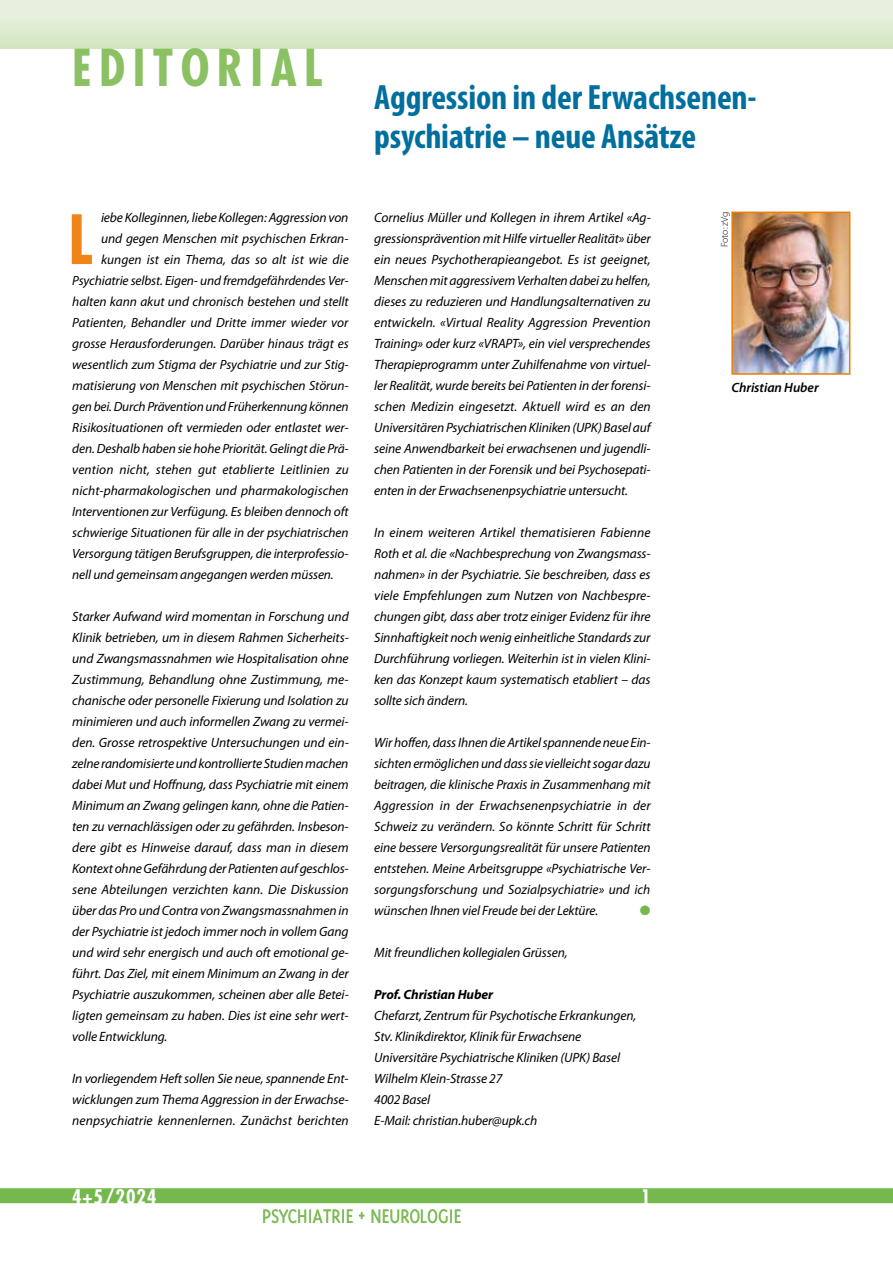
<style>
.page{position:relative;width:893px;height:1263px;background:#fff}
.page>*{position:absolute;margin:0;border:0;box-sizing:border-box;transform-origin:0 0}
.t1{font:700 condensed 66px "Futura";color:#f08416}
.t2{font:700 condensed 49.5px "Futura";letter-spacing:.15em;color:#8bc163}
.t3{font:700 condensed 35.25px/39px "Myriad Pro";letter-spacing:-.005em;color:#006f9e}
.t4{font:300 22.5px "Triplex";color:#7ebc56;scale:.88 1}
.t5{font:700 condensed 19.5px "Futura";color:#fff}
.t6{font:700 condensed 18px "Futura";color:#fff}
.t7{font:italic 13.5px/21px "Myriad Pro";letter-spacing:-.01em;color:#000;text-align:justify}
.t8{font:italic 700 13.5px "Myriad Pro";letter-spacing:-.01em;color:#000}
.t9{font:italic 600 13.5px "Myriad Pro";letter-spacing:-.005em;color:#000}
.t10{font:13.5px "Zapf Dingbats";color:#75b94e}
.t11{font:italic 13.35px "Myriad Pro";letter-spacing:-.005em;color:#000}
.t12{font:300 9.75px "Myriad Pro";letter-spacing:-.005em;color:#000}
.s1{font-size:13.5px}
</style>
<div class="page">
<div style="left:0;top:1188px;width:893px;height:15px;background:#75b94e"></div>
<div style="left:0;top:0;width:893px;height:48px;background:linear-gradient(to bottom,#ebf3e3,#d5e7c5)"></div>
<img style="left:734px;top:215px;width:113px;height:157px">
<div style="left:731px;top:212px;width:119px;height:163px;border:2px solid #ef7d00"></div>
<h2 class="t2" style="left:72px;top:35px;width:252px">EDITORIAL</h2>
<p class="t7" style="left:101px;top:207px;width:249px">iebe Kolleginnen, liebe Kollegen: Aggression von</p>
<p class="t11" style="left:101px;top:231px;width:249px"><span class="s1">und</span> gegen Menschen mit psychischen Erkran-</p>
<p class="t11" style="left:101px;top:252px;width:249px">kungen ist ein Thema, das so alt ist wie die</p>
<p class="t11" style="left:72px;top:273px;width:278px">Psychiatrie selbst. Eigen- und fremdgefährdendes Ver-</p>
<p class="t11" style="left:72px;top:294px;width:278px">halten kann akut und chronisch bestehen und stellt</p>
<p class="t11" style="left:72px;top:315px;width:278px">Patienten, Behandler und Dritte immer wieder vor</p>
<p class="t11" style="left:72px;top:336px;width:278px">grosse Herausforderungen. Darüber hinaus trägt es</p>
<p class="t11" style="left:72px;top:357px;width:278px">wesentlich zum Stigma der Psychiatrie und zur Stig-</p>
<p class="t11" style="left:72px;top:378px;width:278px">matisierung von Menschen mit psychischen Störun-</p>
<p class="t11" style="left:72px;top:399px;width:278px">gen bei. Durch Prävention und Früherkennung können</p>
<p class="t11" style="left:72px;top:420px;width:278px">Risikosituationen oft vermieden oder entlastet wer-</p>
<p class="t11" style="left:72px;top:441px;width:278px">den. Deshalb haben sie hohe Priorität. Gelingt die Prä-</p>
<p class="t11" style="left:72px;top:462px;width:278px">vention nicht, stehen gut etablierte Leitlinien zu</p>
<p class="t11" style="left:72px;top:483px;width:278px">nicht-pharmakologischen und pharmakologischen</p>
<p class="t11" style="left:72px;top:504px;width:278px">Interventionen zur Verfügung. Es bleiben dennoch oft</p>
<p class="t11" style="left:72px;top:525px;width:278px">schwierige Situationen für alle in der psychiatrischen</p>
<p class="t11" style="left:72px;top:546px;width:278px">Versorgung tätigen Berufsgruppen, die interprofessio-</p>
<p class="t11" style="left:72px;top:567px;width:263px">nell und gemeinsam angegangen werden müssen.</p>
<p class="t7" style="left:72px;top:606px;width:278px">Starker Aufwand wird momentan in Forschung und Klinik betrieben, um in diesem Rahmen Sicherheits&shy;und Zwangsmassnahmen wie Hospitalisation ohne Zustimmung, Behandlung ohne Zustimmung, me&shy;chanische oder personelle Fixierung und Isolation zu minimieren und auch informellen Zwang zu vermei&shy;den. Grosse retrospektive Untersuchungen und ein&shy;zelne randomisierte und kontrollierte Studien machen dabei Mut und Hoffnung, dass Psychiatrie mit einem Minimum an Zwang gelingen kann, ohne die Patien&shy;ten zu vernachlässigen oder zu gefährden. Insbeson&shy;dere gibt es Hinweise darauf, dass man in diesem Kontext ohne Gefährdung der Patienten auf geschlos&shy;sene Abteilungen verzichten kann. Die Diskussion über das Pro und Contra von Zwangsmassnahmen in der Psychiatrie ist jedoch immer noch in vollem Gang und wird sehr energisch und auch oft emotional ge&shy;führt. Das Ziel, mit einem Minimum an Zwang in der Psychiatrie auszukommen, scheinen aber alle Betei&shy;ligten gemeinsam zu haben. Dies ist eine sehr wert&shy;volle Entwicklung.</p>
<p class="t7" style="left:72px;top:1068px;width:278px">In vorliegendem Heft sollen Sie neue, spannende Ent&shy;wicklungen zum Thema Aggression in der Erwachse&shy;nenpsychiatrie kennenlernen. Zunächst berichten</p>
<h1 class="t1" style="left:68px;top:197px;width:26px">L</h1>
<h3 class="t3" style="left:374px;top:78px;width:384px">Aggression in der Erwachsenen&shy;psychiatrie – neue Ansätze</h3>
<p class="t7" style="left:374px;top:207px;width:278px">Cornelius Müller und Kollegen in ihrem Artikel «Ag&shy;gressionsprävention mit Hilfe virtueller Realität» über ein neues Psychotherapieangebot. Es ist geeignet, Menschen mit aggressivem Verhalten dabei zu helfen, dieses zu reduzieren und Handlungsalternativen zu entwickeln. «Virtual Reality Aggression Prevention Training» oder kurz «VRAPT», ein viel versprechendes Therapieprogramm unter Zuhilfenahme von virtuel&shy;ler Realität, wurde bereits bei Patienten in der forensi&shy;schen Medizin eingesetzt. Aktuell wird es an den Universitären Psychiatrischen Kliniken (UPK) Basel auf seine Anwendbarkeit bei erwachsenen und jugendli&shy;chen Patienten in der Forensik und bei Psychosepati&shy;enten in der Erwachsenenpsychiatrie untersucht.</p>
<p class="t7" style="left:374px;top:522px;width:278px">In einem weiteren Artikel thematisieren Fabienne Roth et al. die «Nachbesprechung von Zwangsmass&shy;nahmen» in der Psychiatrie. Sie beschreiben, dass es viele Empfehlungen zum Nutzen von Nachbespre&shy;chungen gibt, dass aber trotz einiger Evidenz für ihre Sinnhaftigkeit noch wenig einheitliche Standards zur Durchführung vorliegen. Weiterhin ist in vielen Klini&shy;ken das Konzept kaum systematisch etabliert – das sollte sich ändern.</p>
<p class="t7" style="left:374px;top:732px;width:278px">Wir hoffen, dass Ihnen die Artikel spannende neue Ein&shy;sichten ermöglichen und dass sie vielleicht sogar dazu beitragen, die klinische Praxis in Zusammenhang mit Aggression in der Erwachsenenpsychiatrie in der Schweiz zu verändern. So könnte Schritt für Schritt eine bessere Versorgungsrealität für unsere Patienten entstehen. Meine Arbeitsgruppe «Psychiatrische Ver&shy;sorgungsforschung und Sozialpsychiatrie» und ich wünschen Ihnen viel Freude bei der Lektüre.</p>
<p class="t10" style="left:640px;top:904px;width:12px">●</p>
<p class="t7" style="left:374px;top:942px;width:195px">Mit freundlichen kollegialen Grüssen,</p>
<p class="t8" style="left:374px;top:987px;width:120px">Prof. Christian Huber</p>
<p class="t7" style="left:374px;top:1005px;width:264px;text-align:left">Chefarzt, Zentrum für Psychotische Erkrankungen, Stv. Klinikdirektor, Klinik für Erwachsene Universitäre Psychiatrische Kliniken (UPK) Basel Wilhelm Klein-Strasse 27<br>4002 Basel<br>E-Mail: christian.huber@upk.ch</p>
<p class="t12" style="left:719px;top:247px;width:37px;rotate:-90deg">Foto: zVg</p>
<p class="t9" style="left:731px;top:380px;width:89px">Christian Huber</p>
<h3 class="t6" style="left:72px;top:1183px;width:55px">2/2022</h3>
<h3 class="t5" style="left:72px;top:1184px;width:86px">4+5/2024</h3>
<h3 class="t5" style="left:641px;top:1184px;width:11px">1</h3>
<h3 class="t4" style="left:262px;top:1203px;width:228px">PSYCHIATRIE + NEUROLOGIE</h3>
</div>
